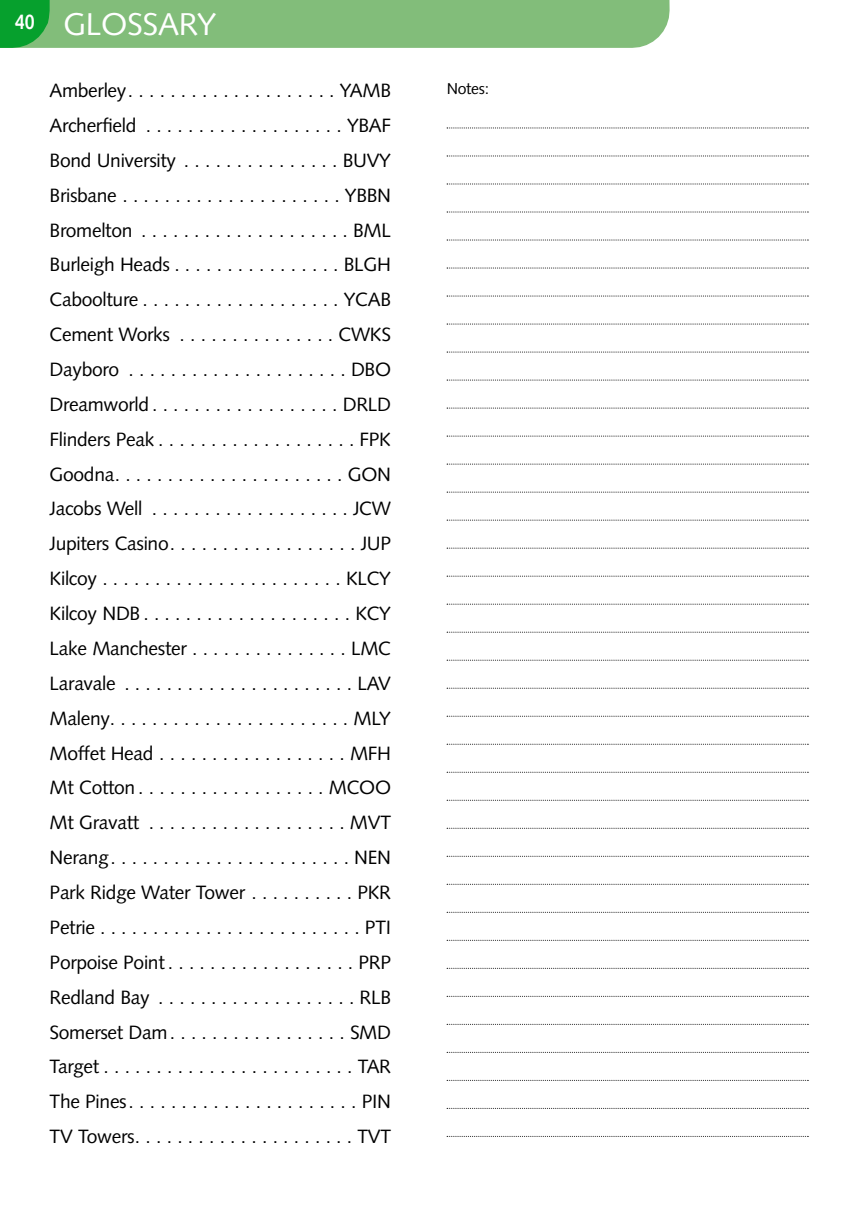
<style>
.page{position:relative;width:858px;height:1229px;background:#fff}
.page>*{position:absolute;margin:0;border:0;box-sizing:border-box;transform-origin:0 0}
.t1{font:31.5px "Syntax";letter-spacing:-.01em;color:#fff}
.t2{font:700 21px "Syntax";color:#fff;scale:.85 1}
.t3{font:19.25px/34.8px "Syntax";letter-spacing:-.015em;color:#000;text-align:justify}
.t4{font:15.75px "Syntax";letter-spacing:-.015em;color:#000}
</style>
<div class="page">
<svg style="left:446px;top:127px;width:363px;height:1px"></svg>
<svg style="left:446px;top:155px;width:363px;height:1px"></svg>
<svg style="left:446px;top:183px;width:363px;height:1px"></svg>
<svg style="left:446px;top:211px;width:363px;height:1px"></svg>
<svg style="left:446px;top:239px;width:363px;height:1px"></svg>
<svg style="left:446px;top:267px;width:363px;height:1px"></svg>
<svg style="left:446px;top:295px;width:363px;height:1px"></svg>
<svg style="left:446px;top:323px;width:363px;height:1px"></svg>
<svg style="left:446px;top:351px;width:363px;height:1px"></svg>
<svg style="left:446px;top:379px;width:363px;height:1px"></svg>
<svg style="left:446px;top:407px;width:363px;height:1px"></svg>
<svg style="left:446px;top:435px;width:363px;height:1px"></svg>
<svg style="left:446px;top:463px;width:363px;height:1px"></svg>
<svg style="left:446px;top:491px;width:363px;height:1px"></svg>
<svg style="left:446px;top:519px;width:363px;height:1px"></svg>
<svg style="left:446px;top:547px;width:363px;height:1px"></svg>
<svg style="left:446px;top:575px;width:363px;height:1px"></svg>
<svg style="left:446px;top:603px;width:363px;height:1px"></svg>
<svg style="left:447px;top:631px;width:362px;height:1px"></svg>
<svg style="left:447px;top:659px;width:362px;height:1px"></svg>
<svg style="left:447px;top:687px;width:362px;height:1px"></svg>
<svg style="left:447px;top:715px;width:362px;height:1px"></svg>
<svg style="left:447px;top:743px;width:362px;height:1px"></svg>
<svg style="left:447px;top:771px;width:362px;height:1px"></svg>
<svg style="left:447px;top:799px;width:362px;height:1px"></svg>
<svg style="left:447px;top:827px;width:362px;height:1px"></svg>
<svg style="left:447px;top:855px;width:362px;height:1px"></svg>
<svg style="left:447px;top:883px;width:362px;height:1px"></svg>
<svg style="left:447px;top:911px;width:362px;height:1px"></svg>
<svg style="left:447px;top:939px;width:362px;height:1px"></svg>
<svg style="left:447px;top:967px;width:362px;height:1px"></svg>
<svg style="left:447px;top:995px;width:362px;height:1px"></svg>
<svg style="left:447px;top:1023px;width:361px;height:1px"></svg>
<svg style="left:447px;top:1051px;width:361px;height:1px"></svg>
<svg style="left:447px;top:1079px;width:361px;height:1px"></svg>
<svg style="left:447px;top:1107px;width:361px;height:1px"></svg>
<svg style="left:447px;top:1135px;width:359px;height:1px"></svg>
<svg style="left:0;top:0;width:669px;height:48px;background:#7bbb76"></svg>
<p class="t2" style="left:15px;top:14px;width:25px">40</p>
<h1 class="t1" style="left:63px;top:11px;width:154px">GLOSSARY</h1>
<p class="t3" style="left:50px;top:75px;width:343px">Amberley. . . . . . . . . . . . . . . . . . . . YAMB Archerfield . . . . . . . . . . . . . . . . . . . YBAF Bond University . . . . . . . . . . . . . . . BUVY Brisbane . . . . . . . . . . . . . . . . . . . . . YBBN Bromelton . . . . . . . . . . . . . . . . . . . . BML Burleigh Heads . . . . . . . . . . . . . . . . BLGH Caboolture . . . . . . . . . . . . . . . . . . . YCAB Cement Works . . . . . . . . . . . . . . . CWKS Dayboro . . . . . . . . . . . . . . . . . . . . . DBO Dreamworld . . . . . . . . . . . . . . . . . . DRLD Flinders Peak . . . . . . . . . . . . . . . . . . . FPK Goodna. . . . . . . . . . . . . . . . . . . . . . GON Jacobs Well . . . . . . . . . . . . . . . . . . . JCW Jupiters Casino. . . . . . . . . . . . . . . . . . JUP Kilcoy . . . . . . . . . . . . . . . . . . . . . . . KLCY Kilcoy NDB . . . . . . . . . . . . . . . . . . . . KCY Lake Manchester . . . . . . . . . . . . . . . LMC Laravale . . . . . . . . . . . . . . . . . . . . . . LAV Maleny. . . . . . . . . . . . . . . . . . . . . . . MLY Moffet Head . . . . . . . . . . . . . . . . . . MFH Mt Cotton . . . . . . . . . . . . . . . . . . MCOO Mt Gravatt . . . . . . . . . . . . . . . . . . . MVT Nerang. . . . . . . . . . . . . . . . . . . . . . . NEN Park Ridge Water Tower . . . . . . . . . . PKR Petrie . . . . . . . . . . . . . . . . . . . . . . . . . PTI Porpoise Point . . . . . . . . . . . . . . . . . . PRP Redland Bay . . . . . . . . . . . . . . . . . . . RLB Somerset Dam. . . . . . . . . . . . . . . . . SMD Target . . . . . . . . . . . . . . . . . . . . . . . . TAR The Pines. . . . . . . . . . . . . . . . . . . . . . PIN TV Towers. . . . . . . . . . . . . . . . . . . . . TVT</p>
<p class="t4" style="left:446px;top:83px;width:44px">Notes:</p>
</div>
